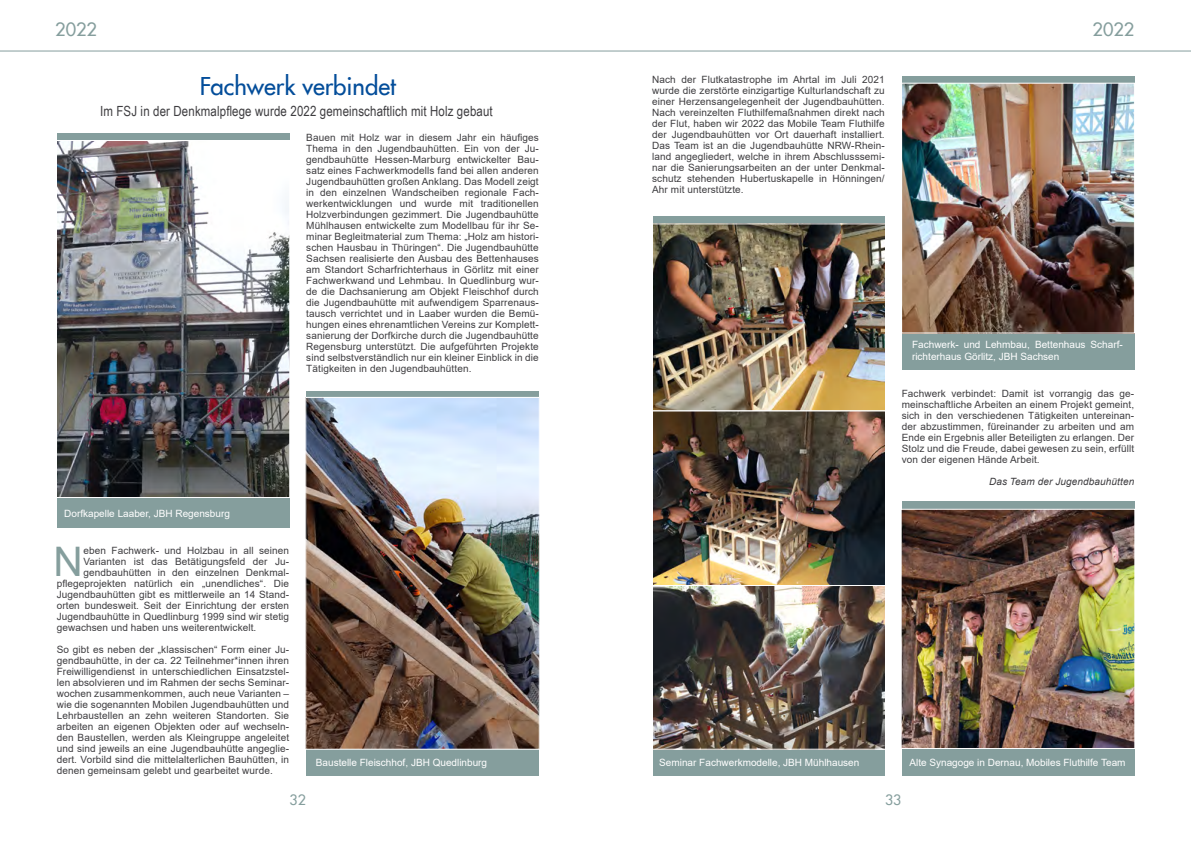
<style>
.page{position:relative;width:1191px;height:842px;background:#fff}
.page>*{position:absolute;margin:0;border:0;box-sizing:border-box;transform-origin:0 0}
.t1{font:40.7px "Arial";color:#859e9d}
.t2{font:500 24px "Futura Com";color:#034d9a}
.t3{font:500 18px "Futura Com";color:#859e9d}
.t4{font:14px "Arial Narrow";letter-spacing:.01em;color:#3e3d40}
.t5{font:500 14px "Futura Com";color:#859e9d}
.t6{font:10px/11px "Arial";letter-spacing:.01em;color:#3e3d40;text-align:justify}
.t7{font:10px/12px "Arial";color:#fff}
.t8{font:italic 10px "Arial";letter-spacing:.01em;color:#3e3d40}
</style>
<div class="page">
<hr style="left:0;top:51px;width:1191px;height:1px;background:#859e9d">
<div style="left:652px;top:216px;width:232px;height:560px;background:#859e9d"></div>
<img style="left:652px;top:225px;width:233px;height:523px">
<div style="left:902px;top:76px;width:232px;height:293px;background:#859e9d"></div>
<img style="left:903px;top:85px;width:229px;height:246px">
<div style="left:901px;top:83px;width:233px;height:250px;border:1px solid #fff"></div>
<div style="left:901px;top:502px;width:233px;height:274px;background:#859e9d"></div>
<img style="left:902px;top:511px;width:231px;height:236px">
<div style="left:900px;top:509px;width:235px;height:240px;border:1px solid #fff"></div>
<div style="left:57px;top:133px;width:232px;height:394px;background:#859e9d"></div>
<img style="left:57px;top:142px;width:231px;height:354px">
<div style="left:306px;top:391px;width:233px;height:384px;background:#859e9d"></div>
<img style="left:307px;top:399px;width:231px;height:349px">
<div style="left:305px;top:397px;width:235px;height:353px;border:1px solid #fff"></div>
<div style="left:648px;top:223px;width:241px;height:188px;border:1px solid #fff"></div>
<div style="left:644px;top:211px;width:8px;height:569px;background:#fff"></div>
<div style="left:885px;top:208px;width:8px;height:572px;background:#fff"></div>
<h3 class="t3" style="left:55px;top:16px;width:43px">2022</h3>
<h2 class="t2" style="left:200px;top:69px;width:198px">Fachwerk verbindet</h2>
<h3 class="t4" style="left:100px;top:100px;width:394px">Im FSJ in der Denkmalpflege wurde 2022 gemeinschaftlich mit Holz gebaut</h3>
<p class="t6" style="left:306px;top:131px;width:234px">Bauen mit Holz war in diesem Jahr ein häufiges Thema in den Jugendbauhütten. Ein von der Ju&shy;gendbauhütte Hessen-Marburg entwickelter Bau&shy;satz eines Fachwerkmodells fand bei allen anderen Jugendbauhütten großen Anklang. Das Modell zeigt in den einzelnen Wandscheiben regionale Fach&shy;werkentwicklungen und wurde mit traditionellen Holzverbindungen gezimmert. Die Jugendbauhütte Mühlhausen entwickelte zum Modellbau für ihr Se&shy;minar Begleitmaterial zum Thema: „Holz am histori&shy;schen Hausbau in Thüringen“. Die Jugendbauhütte Sachsen realisierte den Ausbau des Bettenhauses am Standort Scharfrichterhaus in Görlitz mit einer Fachwerkwand und Lehmbau. In Quedlinburg wur&shy;de die Dachsanierung am Objekt Fleischhof durch die Jugendbauhütte mit aufwendigem Sparrenaus&shy;tausch verrichtet und in Laaber wurden die Bemü&shy;hungen eines ehrenamtlichen Vereins zur Komplett&shy;sanierung der Dorfkirche durch die Jugendbauhütte Regensburg unterstützt. Die aufgeführten Projekte sind selbstverständlich nur ein kleiner Einblick in die Tätigkeiten in den Jugendbauhütten.</p>
<p class="t7" style="left:64px;top:507px;width:167px">Dorfkapelle Laaber, JBH Regensburg</p>
<h1 class="t1" style="left:54px;top:534px;width:31px">N</h1>
<p class="t6" style="left:83px;top:545px;width:207px">eben Fachwerk- und Holzbau in all seinen</p>
<p class="t6" style="left:83px;top:556px;width:207px">Varianten ist das Betätigungsfeld der Ju-</p>
<p class="t6" style="left:83px;top:567px;width:207px">gendbauhütten in den einzelnen Denkmal-</p>
<p class="t6" style="left:57px;top:578px;width:234px">pflegeprojekten natürlich ein „unendliches“. Die</p>
<p class="t6" style="left:57px;top:589px;width:234px">Jugendbauhütten gibt es mittlerweile an 14 Stand-</p>
<p class="t6" style="left:57px;top:600px;width:234px">orten bundesweit. Seit der Einrichtung der ersten</p>
<p class="t6" style="left:57px;top:611px;width:234px">Jugendbauhütte in Quedlinburg 1999 sind wir stetig</p>
<p class="t6" style="left:57px;top:622px;width:201px">gewachsen und haben uns weiterentwickelt.</p>
<p class="t6" style="left:57px;top:644px;width:234px">So gibt es neben der „klassischen“ Form einer Ju&shy;gendbauhütte, in der ca. 22 Teilnehmer*innen ihren Freiwilligendienst in unterschiedlichen Einsatzstel&shy;len absolvieren und im Rahmen der sechs Seminar&shy;wochen zusammenkommen, auch neue Varianten – wie die sogenannten Mobilen Jugendbauhütten und Lehrbaustellen an zehn weiteren Standorten. Sie arbeiten an eigenen Objekten oder auf wechseln&shy;den Baustellen, werden als Kleingruppe angeleitet und sind jeweils an eine Jugendbauhütte angeglie&shy;dert. Vorbild sind die mittelalterlichen Bauhütten, in denen gemeinsam gelebt und gearbeitet wurde.</p>
<p class="t7" style="left:316px;top:756px;width:173px">Baustelle Fleischhof, JBH Quedlinburg</p>
<h3 class="t5" style="left:290px;top:790px;width:18px">32</h3>
<p class="t6" style="left:652px;top:74px;width:234px">Nach der Flutkatastrophe im Ahrtal im Juli 2021 wurde die zerstörte einzigartige Kulturlandschaft zu einer Herzensangelegenheit der Jugendbauhütten.<br>Nach vereinzelten Fluthilfemaßnahmen direkt nach der Flut, haben wir 2022 das Mobile Team Fluthilfe der Jugendbauhütten vor Ort dauerhaft installiert.<br>Das Team ist an die Jugendbauhütte NRW-Rhein&shy;land angegliedert, welche in ihrem Abschlusssemi&shy;nar die Sanierungsarbeiten an der unter Denkmal&shy;schutz stehenden Hubertuskapelle in Hönningen/ Ahr mit unterstützte.</p>
<h3 class="t3" style="left:1092px;top:16px;width:43px">2022</h3>
<p class="t7" style="left:912px;top:338px;width:212px">Fachwerk- und Lehmbau, Bettenhaus Scharf&shy;richterhaus Görlitz, JBH Sachsen</p>
<p class="t6" style="left:901px;top:388px;width:234px">Fachwerk verbindet: Damit ist vorrangig das ge&shy;meinschaftliche Arbeiten an einem Projekt gemeint, sich in den verschiedenen Tätigkeiten untereinan&shy;der abzustimmen, füreinander zu arbeiten und am Ende ein Ergebnis aller Beteiligten zu erlangen. Der Stolz und die Freude, dabei gewesen zu sein, erfüllt von der eigenen Hände Arbeit.</p>
<p class="t8" style="left:989px;top:475px;width:147px">Das Team der Jugendbauhütten</p>
<p class="t7" style="left:659px;top:756px;width:202px">Seminar Fachwerkmodelle, JBH Mühlhausen</p>
<p class="t7" style="left:909px;top:756px;width:218px">Alte Synagoge in Dernau, Mobiles Fluthilfe Team</p>
<h3 class="t5" style="left:885px;top:790px;width:18px">33</h3>
</div>
